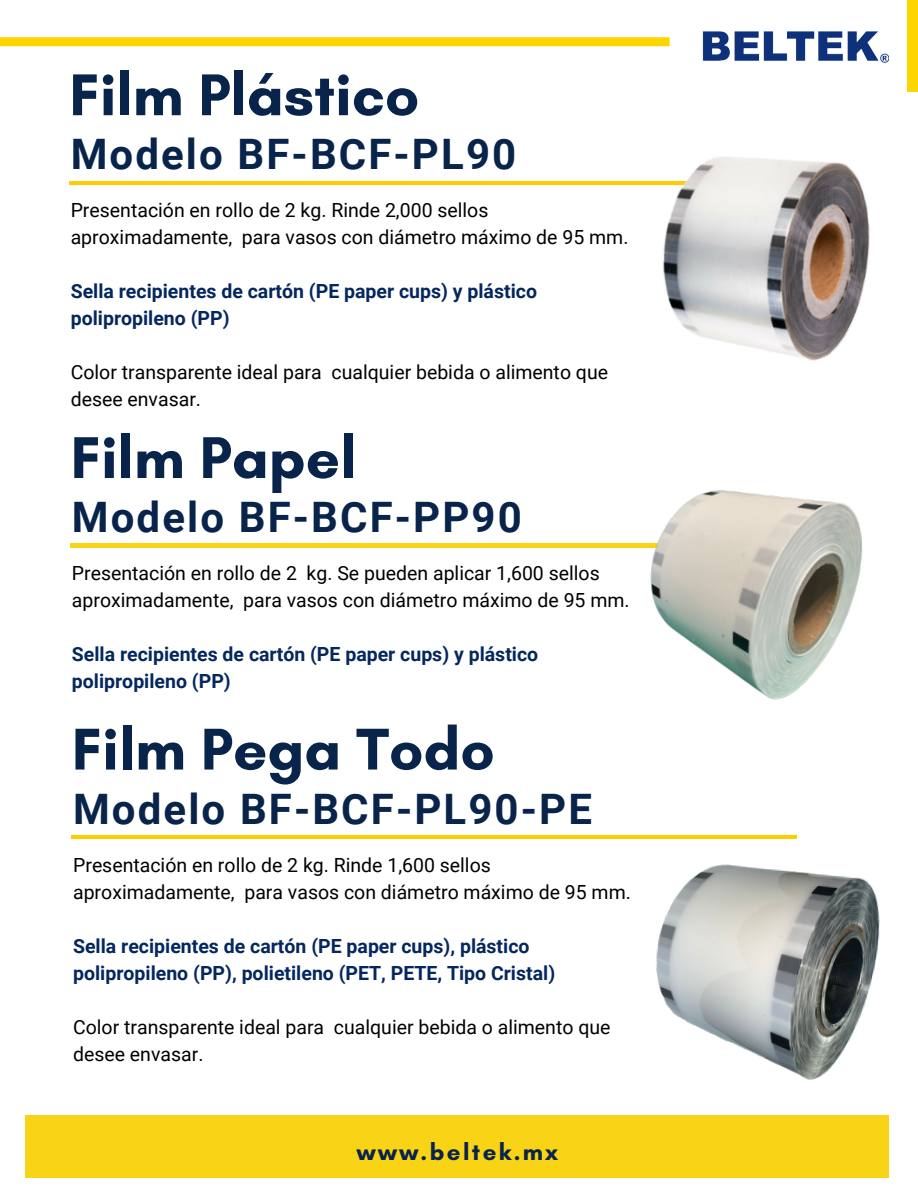
<style>
.page{position:relative;width:918px;height:1188px;background:#fff}
.page>*{position:absolute;margin:0;border:0;box-sizing:border-box;transform-origin:0 0}
.t1{font:700 60px "Glacial Indifference";color:#08244b}
.t2{font:700 42px "Roboto";letter-spacing:.05em;color:#08244b}
.t3{font:700 24px "Glacial Indifference";letter-spacing:.1em;color:#08244b}
.t4{font:19.5px/27px "Roboto";color:#000}
.t5{font:700 19.5px/27px "Roboto";color:#04275f}
</style>
<div class="page">
<hr style="left:69px;top:181px;width:726px;height:4px;background:#fc0">
<div style="left:26px;top:1115px;width:863px;height:63px;background:#f9d315"></div>
<img style="left:663px;top:156px;width:207px;height:205px">
<hr style="left:71px;top:544px;width:725px;height:3px;background:#f9d315">
<img style="left:628px;top:490px;width:235px;height:210px">
<img style="left:702px;top:31px;width:187px;height:32px">
<div style="left:0;top:37px;width:670px;height:9px;background:#fdd600"></div>
<div style="left:907px;top:0;width:11px;height:92px;background:#fdd600"></div>
<hr style="left:72px;top:836px;width:725px;height:3px;background:#fc0">
<img style="left:550px;top:835px;width:330px;height:245px">
<p class="t1" style="left:69px;top:58px;width:351px">Film Plástico</p>
<h2 class="t2" style="left:71px;top:130px;width:447px">Modelo BF-BCF-PL90</h2>
<p class="t4" style="left:71px;top:197px;width:559px">Presentación en rollo de 2 kg. Rinde 2,000 sellos aproximadamente, para vasos con diámetro máximo de 95 mm.</p>
<h4 class="t5" style="left:71px;top:278px;width:468px">Sella recipientes de cartón (PE paper cups) y plástico polipropileno (PP)</h4>
<p class="t4" style="left:71px;top:359px;width:539px">Color transparente ideal para cualquier bebida o alimento que desee envasar.</p>
<p class="t1" style="left:71px;top:421px;width:287px">Film Papel</p>
<h1 class="t2" style="left:72px;top:493px;width:451px">Modelo BF-BCF-PP90</h1>
<h2 class="t4" style="left:72px;top:560px;width:559px">Presentación en rollo de 2 kg. Se pueden aplicar 1,600 sellos aproximadamente, para vasos con diámetro máximo de 95 mm.</h2>
<p class="t5" style="left:72px;top:641px;width:468px">Sella recipientes de cartón (PE paper cups) y plástico polipropileno (PP)</p>
<h1 class="t1" style="left:72px;top:713px;width:424px">Film Pega Todo</h1>
<h4 class="t2" style="left:73px;top:785px;width:520px">Modelo BF-BCF-PL90-PE</h4>
<p class="t4" style="left:73px;top:852px;width:559px">Presentación en rollo de 2 kg. Rinde 1,600 sellos aproximadamente, para vasos con diámetro máximo de 95 mm.</p>
<h2 class="t5" style="left:73px;top:933px;width:484px">Sella recipientes de cartón (PE paper cups), plástico polipropileno (PP), polietileno (PET, PETE, Tipo Cristal)</h2>
<p class="t4" style="left:73px;top:1014px;width:539px">Color transparente ideal para cualquier bebida o alimento que desee envasar.</p>
<p class="t3" style="left:357px;top:1137px;width:202px">www.beltek.mx</p>
</div>
